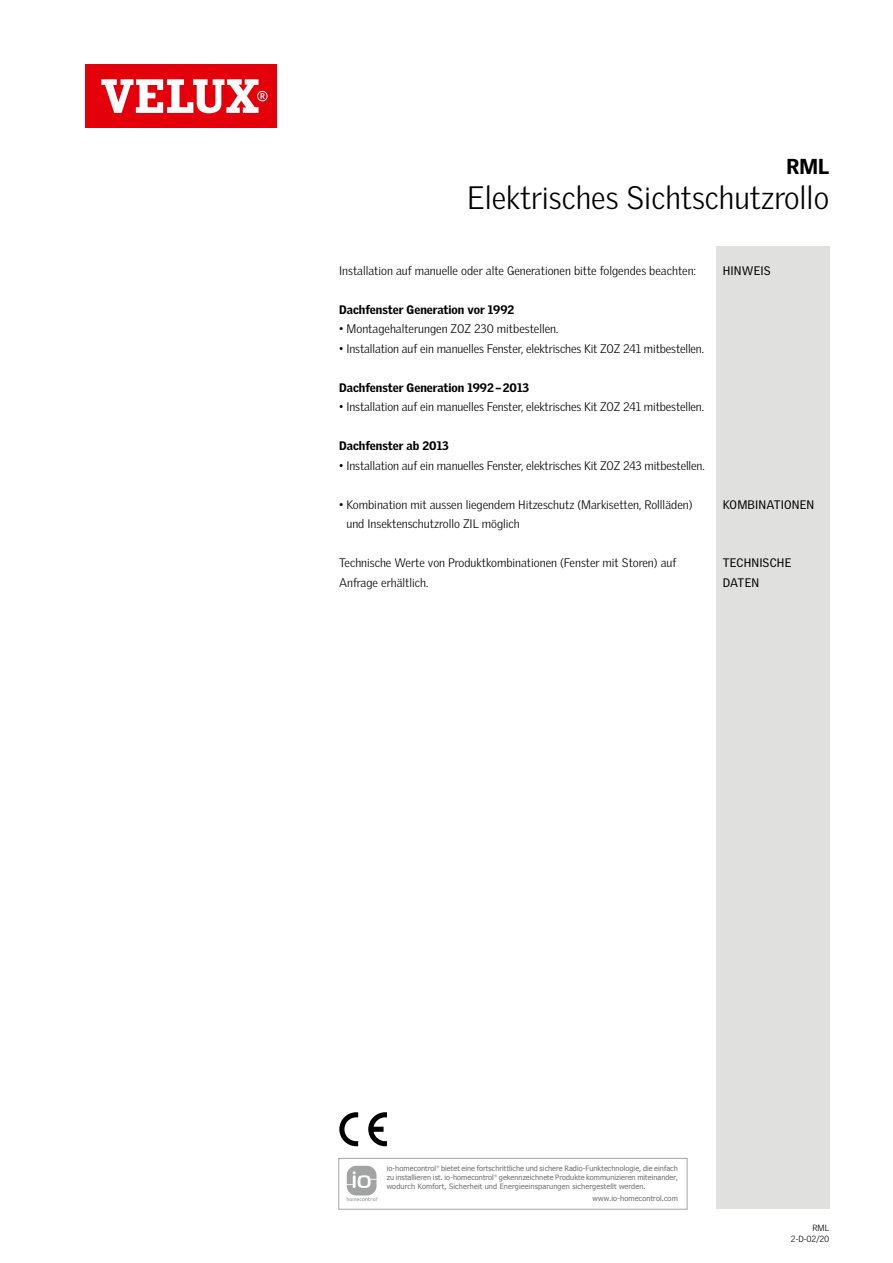
<style>
.page{position:relative;width:893px;height:1263px;background:#fff}
.page>*{position:absolute;margin:0;border:0;box-sizing:border-box;transform-origin:0 0}
.t1{font:300 31.5px "Velux Gothic";color:#000}
.t2{font:900 21px "Velux Gothic";color:#000}
.t3{font:300 12px/19.5px "Velux Gothic";letter-spacing:-.005em;color:#000}
.t4{font:900 12px "Velux Gothic";color:#000}
.t5{font:12px/19.5px "Velux Gothic";letter-spacing:.01em;color:#000}
.t6{font:300 8.7px/10.5px "Velux Gothic";letter-spacing:-.01em;color:#000;text-align:right}
.t7{font:7.35px/8.9px "Tahoma";letter-spacing:.01em;color:#6e6e6e}
.t8{font:3.45px "Tahoma";color:#6e6e6e}
</style>
<div class="page">
<div style="left:85px;top:64px;width:191px;height:64px;background:#e3000b"></div>
<svg style="left:101px;top:79px;width:167px;height:34px"></svg>
<div style="left:716px;top:247px;width:113px;height:962px;background:#e0e0de"></div>
<svg style="left:368px;top:1112px;width:19px;height:34px"></svg>
<svg style="left:339px;top:1112px;width:19px;height:34px"></svg>
<div style="left:339px;top:1158px;width:348px;height:51px;border:1px solid #a2a3a3"></div>
<svg style="left:347px;top:1166px;width:31px;height:35px"></svg>
<h2 class="t2" style="left:786px;top:153px;width:44px">RML</h2>
<h1 class="t1" style="left:467px;top:179px;width:364px">Elektrisches Sichtschutzrollo</h1>
<p class="t3" style="left:339px;top:260px;width:358px">Installation auf manuelle oder alte Generationen bitte folgendes beachten:</p>
<p class="t4" style="left:339px;top:302px;width:177px">Dachfenster Generation vor 1992</p>
<p class="t3" style="left:339px;top:319px;width:221px">• Montagehalterungen ZOZ 230 mitbestellen.</p>
<p class="t3" style="left:339px;top:338px;width:366px">• Installation auf ein manuelles Fenster, elektrisches Kit ZOZ 241 mitbestellen.</p>
<p class="t4" style="left:339px;top:380px;width:191px">Dachfenster Generation 1992–2013</p>
<p class="t3" style="left:339px;top:397px;width:366px">• Installation auf ein manuelles Fenster, elektrisches Kit ZOZ 241 mitbestellen.</p>
<p class="t4" style="left:339px;top:438px;width:111px">Dachfenster ab 2013</p>
<p class="t3" style="left:339px;top:455px;width:367px">• Installation auf ein manuelles Fenster, elektrisches Kit ZOZ 243 mitbestellen.</p>
<p class="t3" style="left:346px;top:494px;width:348px;text-indent:-7px">• Kombination mit aussen liegendem Hitzeschutz (Markisetten, Rollläden) und Insektenschutzrollo ZIL möglich</p>
<p class="t3" style="left:339px;top:553px;width:339px">Technische Werte von Produktkombinationen (Fenster mit Storen) auf<br>Anfrage erhältlich.</p>
<p class="t5" style="left:723px;top:260px;width:49px">HINWEIS</p>
<p class="t5" style="left:723px;top:494px;width:93px">KOMBINATIONEN</p>
<p class="t5" style="left:723px;top:553px;width:70px">TECHNISCHE<br>DATEN</p>
<p class="t7" style="left:387px;top:1164px;width:51px">io-homecontrol</p>
<p class="t8" style="left:436px;top:1164px;width:5px">®</p>
<p class="t7" style="left:387px;top:1164px;width:293px;text-indent:54px">bietet eine fortschrittliche und sichere Radio-Funktechnologie, die einfach zu installieren ist. io-homecontrol</p>
<p class="t8" style="left:494px;top:1173px;width:5px">®</p>
<p class="t7" style="left:387px;top:1173px;width:293px;text-indent:112px">gekennzeichnete Produkte kommunizieren miteinander, wodurch Komfort, Sicherheit und Energieeinsparungen sichergestellt werden.</p>
<p class="t7" style="left:593px;top:1193px;width:87px">www.io-homecontrol.com</p>
<p class="t6" style="left:791px;top:1223px;width:40px">RML<br>2-D-02/20</p>
</div>
